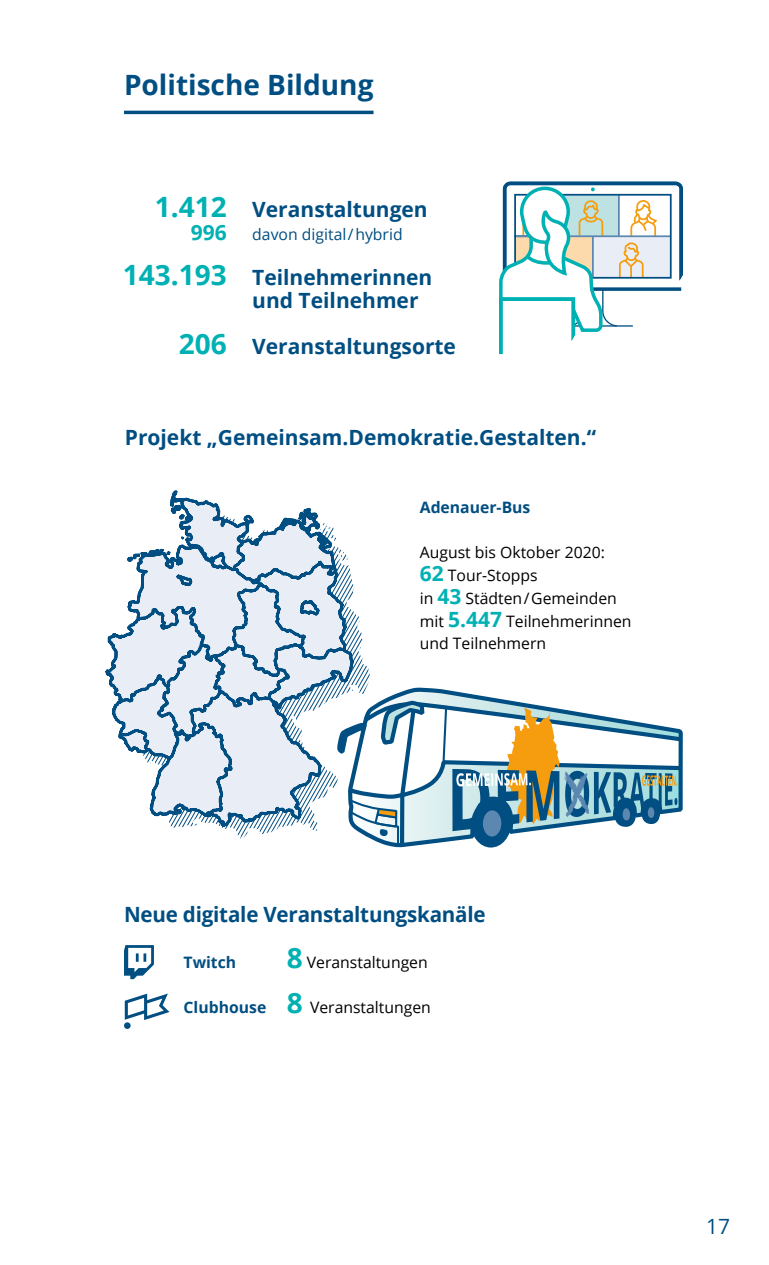
<style>
.page{position:relative;width:769px;height:1265px;background:#fff}
.page>*{position:absolute;margin:0;border:0;box-sizing:border-box;transform-origin:0 0}
.t1{font:700 28px "Open Sans";color:#004e82}
.Zahl_Mittel{font:700 28px "Open Sans";color:#00b1b3}
.t2{font:700 21px/22.8px "Open Sans";color:#004e82}
.Zahl_Mittel-2{font:700 21px "Open Sans";color:#00b1b3}
.t3{font:21px "Open Sans";color:#004e82}
.Fließtext{font:15.75px "Open Sans";color:#000}
.t4{font:15.75px "Open Sans";color:#004e82}
.Fließtext-2{font:700 15.75px "Open Sans";color:#004e82}
.s1{font-weight:700;font-size:21px;color:#00b1b3}
.s2{font-weight:700;font-size:28px;color:#00b1b3}
.s3{font-weight:700;color:#004e82}
</style>
<div class="page">
<svg style="left:236px;top:614px;width:134px;height:225px"></svg>
<svg style="left:105px;top:490px;width:250px;height:341px"></svg>
<hr style="left:124px;top:111px;width:249px;height:3px;background:#004e82">
<svg style="left:124px;top:945px;width:30px;height:34px"></svg>
<div style="left:124px;top:1022px;width:7px;height:7px;background:#004e82;border-radius:50%"></div>
<svg style="left:125px;top:994px;width:44px;height:26px"></svg>
<svg style="left:499px;top:182px;width:184px;height:172px"></svg>
<svg style="left:335px;top:685px;width:348px;height:163px"></svg>
<h1 class="t1" style="left:124px;top:65px;width:251px">Politische Bildung</h1>
<p class="Zahl_Mittel" style="left:155px;top:187px;width:73px">1.412</p>
<p class="Zahl_Mittel-2" style="left:191px;top:217px;width:37px">996</p>
<p class="Zahl_Mittel" style="left:123px;top:255px;width:105px">143.193</p>
<p class="Zahl_Mittel" style="left:179px;top:324px;width:49px">206</p>
<h2 class="t2" style="left:252px;top:198px;width:177px">Veranstaltungen</h2>
<h2 class="t4" style="left:252px;top:223px;width:152px">davon digital / hybrid</h2>
<h2 class="t2" style="left:252px;top:266px;width:182px">Teilnehmerinnen und Teilnehmer</h2>
<h2 class="t2" style="left:252px;top:334px;width:205px">Veranstaltungsorte</h2>
<h2 class="t2" style="left:125px;top:425px;width:473px">Projekt „Gemeinsam.Demokratie.Gestalten.“</h2>
<p class="Fließtext-2" style="left:420px;top:496px;width:112px">Adenauer-Bus</p>
<p class="Fließtext" style="left:420px;top:542px;width:187px">August bis Oktober 2020:</p>
<p class="Fließtext" style="left:420px;top:565px;width:120px"><span class="s1">62</span> Tour-Stopps</p>
<p class="Fließtext" style="left:420px;top:587px;width:199px">in <span class="s1">43</span> Städten / Gemeinden</p>
<p class="Fließtext" style="left:420px;top:610px;width:213px">mit <span class="s1">5.447</span> Teilnehmerinnen</p>
<p class="Fließtext" style="left:420px;top:633px;width:128px">und Teilnehmern</p>
<h2 class="t2" style="left:124px;top:903px;width:363px">Neue digitale Veranstaltungskanäle</h2>
<p class="Fließtext-2" style="left:184px;top:951px;width:54px">Twitch</p>
<p class="Fließtext" style="left:287px;top:951px;width:142px"><span class="s2">8</span> Veranstaltungen</p>
<p class="Fließtext" style="left:184px;top:997px;width:249px"><span class="s3">Clubhouse</span> <span class="s2">8</span> Veranstaltungen</p>
<p class="t3" style="left:706px;top:1212px;width:26px">17</p>
</div>
